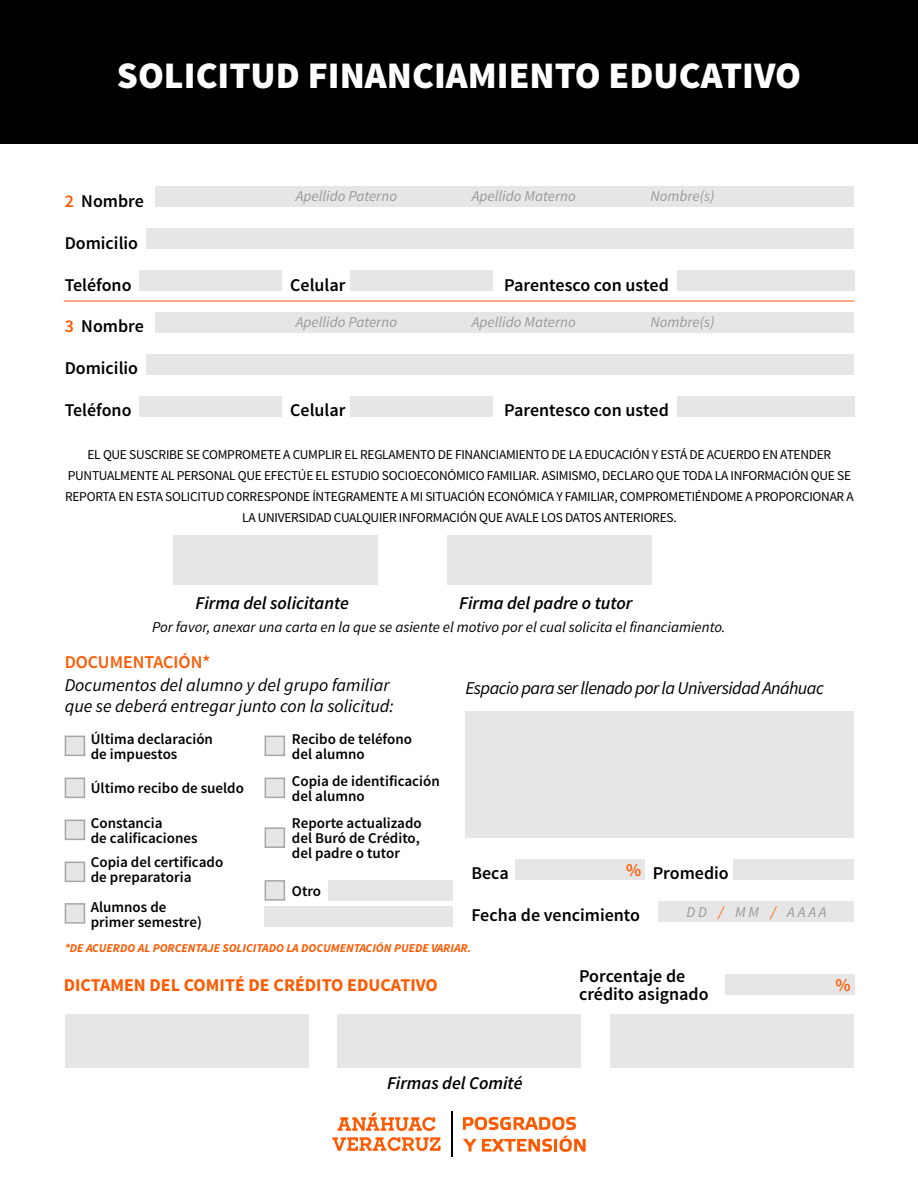
<style>
.page{position:relative;width:918px;height:1188px;background:#fff}
.page>*{position:absolute;margin:0;border:0;box-sizing:border-box;transform-origin:0 0}
.t1{font:900 37.5px "Source Sans Pro";color:#fff}
.t2{font:600 18px/18px "Source Sans Pro";color:#000}
.t3{font:italic 18px/21px "Source Sans Pro";color:#000}
.t4{font:italic 600 18px "Source Sans Pro";color:#000}
.t5{font:italic 18px "Source Sans Pro";letter-spacing:-.03em;color:#000}
.t6{font:700 18px "Source Sans Pro";color:#ff5900}
.t7{font:600 18px "Source Sans Pro";color:#ff5900}
.t8{font:600 15px/15px "Source Sans Pro";color:#000}
.t9{font:italic 15px "Source Sans Pro";color:#999}
.t10{font:italic 15px "Source Sans Pro";color:#000}
.t11{font:13.5px/21px "Source Sans Pro";letter-spacing:-.02em;color:#000;text-align:center}
.t12{font:italic 700 12px "Source Sans Pro";color:#ff5900}
.s1{color:#ff5900}
</style>
<div class="page">
<div style="left:0;top:0;width:918px;height:144px;background:#000"></div>
<svg style="left:463px;top:1117px;width:113px;height:13px"></svg>
<svg style="left:463px;top:1136px;width:123px;height:16px"></svg>
<hr style="left:451px;top:1112px;width:1px;height:45px;background:#000">
<svg style="left:338px;top:1113px;width:97px;height:18px"></svg>
<svg style="left:332px;top:1137px;width:109px;height:14px"></svg>
<div style="left:155px;top:186px;width:699px;height:21px;background:#e6e6e6"></div>
<div style="left:155px;top:312px;width:699px;height:21px;background:#e6e6e6"></div>
<div style="left:147px;top:228px;width:707px;height:21px;background:#e6e6e6"></div>
<div style="left:147px;top:354px;width:707px;height:21px;background:#e6e6e6"></div>
<div style="left:140px;top:270px;width:142px;height:21px;background:#e6e6e6"></div>
<div style="left:140px;top:396px;width:142px;height:21px;background:#e6e6e6"></div>
<div style="left:328px;top:880px;width:125px;height:21px;background:#e6e6e6"></div>
<div style="left:515px;top:859px;width:130px;height:21px;background:#e6e6e6"></div>
<div style="left:725px;top:974px;width:129px;height:21px;background:#e6e6e6"></div>
<div style="left:734px;top:859px;width:120px;height:21px;background:#e6e6e6"></div>
<div style="left:465px;top:712px;width:389px;height:126px;background:#e6e6e6"></div>
<div style="left:65px;top:1014px;width:244px;height:54px;background:#e6e6e6"></div>
<div style="left:337px;top:1014px;width:244px;height:54px;background:#e6e6e6"></div>
<div style="left:610px;top:1014px;width:244px;height:54px;background:#e6e6e6"></div>
<div style="left:265px;top:906px;width:188px;height:21px;background:#e6e6e6"></div>
<div style="left:351px;top:270px;width:142px;height:21px;background:#e6e6e6"></div>
<div style="left:351px;top:396px;width:142px;height:21px;background:#e6e6e6"></div>
<div style="left:677px;top:270px;width:177px;height:21px;background:#e6e6e6"></div>
<div style="left:677px;top:396px;width:177px;height:21px;background:#e6e6e6"></div>
<hr style="left:64px;top:301px;width:790px;height:1px;background:#ff5900">
<div style="left:174px;top:535px;width:204px;height:50px;background:#e6e6e6"></div>
<div style="left:447px;top:535px;width:204px;height:50px;background:#e6e6e6"></div>
<div style="left:65px;top:736px;width:20px;height:20px;background:#e6e6e6;border:2px solid #a6a6a6"></div>
<div style="left:265px;top:736px;width:20px;height:20px;background:#e6e6e6;border:2px solid #a6a6a6"></div>
<div style="left:65px;top:778px;width:20px;height:20px;background:#e6e6e6;border:2px solid #a6a6a6"></div>
<div style="left:265px;top:778px;width:20px;height:20px;background:#e6e6e6;border:2px solid #a6a6a6"></div>
<div style="left:65px;top:820px;width:20px;height:20px;background:#e6e6e6;border:2px solid #a6a6a6"></div>
<div style="left:265px;top:827px;width:20px;height:21px;background:#e6e6e6;border:2px solid #a6a6a6"></div>
<div style="left:65px;top:862px;width:20px;height:20px;background:#e6e6e6;border:2px solid #a6a6a6"></div>
<div style="left:265px;top:880px;width:20px;height:21px;background:#e6e6e6;border:2px solid #a6a6a6"></div>
<div style="left:65px;top:903px;width:20px;height:21px;background:#e6e6e6;border:2px solid #a6a6a6"></div>
<div style="left:659px;top:901px;width:195px;height:21px;background:#e6e6e6"></div>
<h1 class="t1" style="left:117px;top:51px;width:686px">SOLICITUD FINANCIAMIENTO EDUCATIVO</h1>
<p class="t9" style="left:296px;top:186px;width:103px">Apellido Paterno</p>
<p class="t9" style="left:472px;top:186px;width:105px">Apellido Materno</p>
<p class="t9" style="left:651px;top:186px;width:66px">Nombre(s)</p>
<h2 class="t2" style="left:65px;top:192px;width:81px"><span class="s1">2</span> Nombre</h2>
<h2 class="t2" style="left:65px;top:234px;width:75px">Domicilio</h2>
<h2 class="t2" style="left:65px;top:276px;width:68px">Teléfono</h2>
<h2 class="t2" style="left:290px;top:276px;width:57px">Celular</h2>
<h2 class="t2" style="left:504px;top:276px;width:166px">Parentesco con usted</h2>
<h2 class="t2" style="left:65px;top:318px;width:81px"><span class="s1">3</span> Nombre</h2>
<h2 class="t2" style="left:65px;top:360px;width:75px">Domicilio</h2>
<h2 class="t2" style="left:65px;top:402px;width:68px">Teléfono</h2>
<h2 class="t2" style="left:290px;top:402px;width:57px">Celular</h2>
<h2 class="t2" style="left:504px;top:402px;width:166px">Parentesco con usted</h2>
<p class="t9" style="left:296px;top:312px;width:103px">Apellido Paterno</p>
<p class="t9" style="left:472px;top:312px;width:105px">Apellido Materno</p>
<p class="t9" style="left:651px;top:312px;width:66px">Nombre(s)</p>
<p class="t11" style="left:65px;top:444px;width:790px">EL QUE SUSCRIBE SE COMPROMETE A CUMPLIR EL REGLAMENTO DE FINANCIAMIENTO DE LA EDUCACIÓN Y ESTÁ DE ACUERDO EN ATENDER PUNTUALMENTE AL PERSONAL QUE EFECTÚE EL ESTUDIO SOCIOECONÓMICO FAMILIAR. ASIMISMO, DECLARO QUE TODA LA INFORMACIÓN QUE SE REPORTA EN ESTA SOLICITUD CORRESPONDE ÍNTEGRAMENTE A MI SITUACIÓN ECONÓMICA Y FAMILIAR, COMPROMETIÉNDOME A PROPORCIONAR A LA UNIVERSIDAD CUALQUIER INFORMACIÓN QUE AVALE LOS DATOS ANTERIORES.</p>
<h2 class="t4" style="left:196px;top:592px;width:155px">Firma del solicitante</h2>
<h2 class="t4" style="left:459px;top:592px;width:175px">Firma del padre o tutor</h2>
<p class="t10" style="left:152px;top:618px;width:575px">Por favor, anexar una carta en la que se asiente el motivo por el cual solicita el financiamiento.</p>
<h2 class="t7" style="left:65px;top:651px;width:147px">DOCUMENTACIÓN*</h2>
<h2 class="t3" style="left:65px;top:674px;width:331px">Documentos del alumno y del grupo familiar que se deberá entregar junto con la solicitud:</h2>
<h2 class="t5" style="left:465px;top:677px;width:360px">Espacio para ser llenado por la Universidad Anáhuac</h2>
<p class="t8" style="left:91px;top:732px;width:124px">Última declaración de impuestos</p>
<p class="t8" style="left:292px;top:732px;width:122px">Recibo de teléfono del alumno</p>
<p class="t8" style="left:91px;top:781px;width:155px">Último recibo de sueldo</p>
<p class="t8" style="left:292px;top:774px;width:149px">Copia de identificación del alumno</p>
<p class="t8" style="left:91px;top:816px;width:108px">Constancia<br>de calificaciones</p>
<p class="t8" style="left:292px;top:816px;width:131px">Reporte actualizado del Buró de Crédito, del padre o tutor</p>
<p class="t8" style="left:91px;top:855px;width:134px">Copia del certificado de preparatoria</p>
<h2 class="t7" style="left:626px;top:859px;width:17px">%</h2>
<h2 class="t2" style="left:471px;top:864px;width:39px">Beca</h2>
<h2 class="t2" style="left:653px;top:864px;width:78px">Promedio</h2>
<h2 class="t2" style="left:471px;top:906px;width:170px">Fecha de vencimiento</h2>
<p class="t8" style="left:292px;top:884px;width:31px">Otro</p>
<p class="t8" style="left:91px;top:899px;width:113px">Alumnos de primer semestre)</p>
<p class="t9" style="left:686px;top:903px;width:142px">D D <span class="s1">/</span> M M <span class="s1">/</span> A A A A</p>
<p class="t12" style="left:65px;top:940px;width:408px">*DE ACUERDO AL PORCENTAJE SOLICITADO LA DOCUMENTACIÓN PUEDE VARIAR.</p>
<h2 class="t6" style="left:64px;top:974px;width:376px">DICTAMEN DEL COMITÉ DE CRÉDITO EDUCATIVO</h2>
<h2 class="t2" style="left:579px;top:968px;width:131px">Porcentaje de crédito asignado</h2>
<h2 class="t4" style="left:387px;top:1071px;width:137px">Firmas del Comité</h2>
<h2 class="t7" style="left:836px;top:974px;width:17px">%</h2>
</div>
